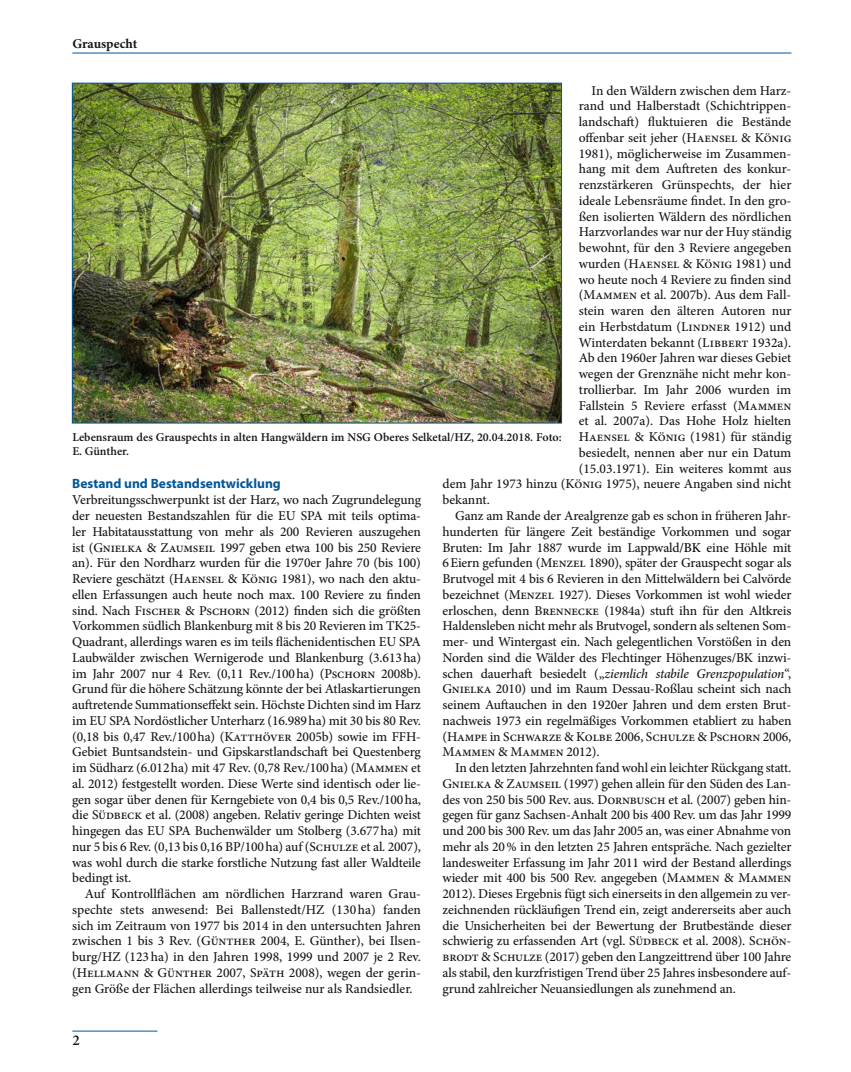
<style>
.page{position:relative;width:851px;height:1072px;background:#fff}
.page>*{position:absolute;margin:0;border:0;box-sizing:border-box;transform-origin:0 0}
.t1{font:600 15px "Minion Pro";color:#181716}
.t2{font:500 13.5px/15.8px "Minion Pro";letter-spacing:-.01em;color:#181716;text-align:justify}
.t3{font:italic 500 13.5px "Minion Pro";letter-spacing:-.015em;color:#181716}
.t4{font:700 13.5px "Myriad Pro";color:#005799}
.t5{font:700 13.5px "Minion Pro";color:#181716}
.t6{font:600 12px/14.4px "Minion Pro";color:#181716}
.s1{color:#000}
.s2{font-style:normal}
</style>
<div class="page">
<hr style="left:72px;top:53px;width:719px;height:1px;background:#005799">
<hr style="left:72px;top:1030px;width:85px;height:1px;background:#005799">
<img style="left:74px;top:85px;width:485px;height:336px">
<p class="t5" style="left:72px;top:35px;width:67px">Grauspecht</p>
<p class="t2" style="left:591px;top:82px;width:201px">In den Wäldern zwischen dem Harz-</p>
<p class="t2" style="left:578px;top:98px;width:214px">rand und Halberstadt (Schichtrippen-</p>
<p class="t2" style="left:578px;top:114px;width:214px">landschaft) fluktuieren die Bestände</p>
<p class="t2" style="left:578px;top:130px;width:214px">offenbar seit jeher (Haensel &amp; König</p>
<p class="t2" style="left:578px;top:145px;width:214px">1981), möglicherweise im Zusammen-</p>
<p class="t2" style="left:578px;top:161px;width:214px">hang mit dem Auftreten des konkur-</p>
<p class="t2" style="left:578px;top:177px;width:214px">renzstärkeren Grünspechts, der hier</p>
<p class="t2" style="left:578px;top:193px;width:214px">ideale Lebensräume findet. In den gro-</p>
<p class="t2" style="left:578px;top:208px;width:214px">ßen isolierten Wäldern des nördlichen</p>
<p class="t2" style="left:578px;top:224px;width:214px">Harzvorlandes war nur der Huy ständig</p>
<p class="t2" style="left:578px;top:240px;width:214px">bewohnt, für den 3 Reviere angegeben</p>
<p class="t2" style="left:578px;top:256px;width:214px">wurden (Haensel &amp; König 1981) und</p>
<p class="t2" style="left:578px;top:271px;width:214px">wo heute noch 4 Reviere zu finden sind</p>
<p class="t2" style="left:578px;top:287px;width:214px">(Mammen et al. 2007b). Aus dem Fall-</p>
<p class="t2" style="left:578px;top:303px;width:214px">stein waren den älteren Autoren nur</p>
<p class="t2" style="left:578px;top:319px;width:214px">ein Herbstdatum (Lindner 1912) und</p>
<p class="t2" style="left:578px;top:334px;width:214px">Winterdaten bekannt (Libbert 1932a).</p>
<p class="t2" style="left:578px;top:350px;width:214px">Ab den 1960er Jahren war dieses Gebiet</p>
<p class="t2" style="left:578px;top:366px;width:214px">wegen der Grenznähe nicht mehr kon-</p>
<p class="t2" style="left:578px;top:382px;width:214px">trollierbar. Im Jahr 2006 wurden im</p>
<p class="t2" style="left:578px;top:397px;width:214px">Fallstein 5 Reviere erfasst (Mammen</p>
<p class="t2" style="left:578px;top:413px;width:214px">et al. 2007a). Das Hohe Holz hielten</p>
<p class="t2" style="left:578px;top:429px;width:214px">Haensel &amp; König (1981) für ständig</p>
<p class="t2" style="left:578px;top:445px;width:214px">besiedelt, nennen aber nur ein Datum</p>
<p class="t2" style="left:578px;top:460px;width:214px">(15.03.1971). Ein weiteres kommt aus</p>
<p class="t2" style="left:442px;top:476px;width:350px">dem Jahr 1973 hinzu (König 1975), neuere Angaben sind nicht</p>
<p class="t2" style="left:442px;top:492px;width:49px">bekannt.</p>
<p class="t2" style="left:455px;top:508px;width:337px">Ganz am Rande der Arealgrenze gab es schon in früheren Jahr-</p>
<p class="t2" style="left:442px;top:523px;width:350px">hunderten für längere Zeit beständige Vorkommen und sogar</p>
<p class="t2" style="left:442px;top:539px;width:350px">Bruten: Im Jahr 1887 wurde im Lappwald<span class="s1">/BK</span> eine Höhle mit</p>
<p class="t2" style="left:442px;top:555px;width:350px">6Eiern gefunden (Menzel 1890), später der Grauspecht sogar als</p>
<p class="t2" style="left:442px;top:571px;width:350px">Brutvogel mit 4 bis 6 Revieren in den Mittelwäldern bei Calvörde</p>
<p class="t2" style="left:442px;top:586px;width:350px">bezeichnet (Menzel 1927). Dieses Vorkommen ist wohl wieder</p>
<p class="t2" style="left:442px;top:602px;width:350px">erloschen, denn Brennecke (1984a) stuft ihn für den Altkreis</p>
<p class="t2" style="left:442px;top:618px;width:350px">Haldensleben nicht mehr als Brutvogel, sondern als seltenen Som-</p>
<p class="t2" style="left:442px;top:634px;width:350px">mer- und Wintergast ein. Nach gelegentlichen Vorstößen in den</p>
<p class="t2" style="left:442px;top:649px;width:350px">Norden sind die Wälder des Flechtinger Höhenzuges/BK inzwi-</p>
<p class="t3" style="left:442px;top:664px;width:350px"><span class="s2">schen dauerhaft besiedelt („</span>ziemlich stabile Grenzpopulation<span class="s2">“,</span></p>
<p class="t2" style="left:442px;top:681px;width:350px">Gnielka 2010) und im Raum Dessau-Roßlau scheint sich nach</p>
<p class="t2" style="left:442px;top:697px;width:350px">seinem Auftauchen in den 1920er Jahren und dem ersten Brut-</p>
<p class="t2" style="left:442px;top:712px;width:350px">nachweis 1973 ein regelmäßiges Vorkommen etabliert zu haben</p>
<p class="t2" style="left:442px;top:728px;width:350px">(Hampe in Schwarze &amp; Kolbe 2006, Schulze &amp; Pschorn 2006,</p>
<p class="t2" style="left:442px;top:744px;width:158px">Mammen &amp; Mammen 2012).</p>
<p class="t2" style="left:455px;top:760px;width:337px">In den letzten Jahrzehnten fand wohl ein leichter Rückgang statt.</p>
<p class="t2" style="left:442px;top:775px;width:350px">Gnielka &amp; Zaumseil (1997) gehen allein für den Süden des Lan-</p>
<p class="t2" style="left:442px;top:791px;width:350px">des von 250 bis 500 Rev. aus. Dornbusch et al. (2007) geben hin-</p>
<p class="t2" style="left:442px;top:807px;width:350px">gegen für ganz Sachsen-Anhalt 200 bis 400 Rev. um das Jahr 1999</p>
<p class="t2" style="left:442px;top:823px;width:350px">und 200 bis 300 Rev. um das Jahr 2005 an, was einer Abnahme von</p>
<p class="t2" style="left:442px;top:838px;width:350px">mehr als 20% in den letzten 25 Jahren entspräche. Nach gezielter</p>
<p class="t2" style="left:442px;top:854px;width:350px">landesweiter Erfassung im Jahr 2011 wird der Bestand allerdings</p>
<p class="t2" style="left:442px;top:870px;width:350px">wieder mit 400 bis 500 Rev. angegeben (Mammen &amp; Mammen</p>
<p class="t2" style="left:442px;top:886px;width:350px">2012). Dieses Ergebnis fügt sich einerseits in den allgemein zu ver-</p>
<p class="t2" style="left:442px;top:901px;width:350px">zeichnenden rückläufigen Trend ein, zeigt andererseits aber auch</p>
<p class="t2" style="left:442px;top:917px;width:350px">die Unsicherheiten bei der Bewertung der Brutbestände dieser</p>
<p class="t2" style="left:442px;top:933px;width:350px">schwierig zu erfassenden Art (vgl. Südbeck et al. 2008). Schön-</p>
<p class="t2" style="left:442px;top:949px;width:350px">brodt &amp; Schulze (2017) geben den Langzeittrend über 100 Jahre</p>
<p class="t2" style="left:442px;top:964px;width:350px">als stabil, den kurzfristigen Trend über 25 Jahres insbesondere auf-</p>
<p class="t2" style="left:442px;top:980px;width:295px">grund zahlreicher Neuansiedlungen als zunehmend an.</p>
<p class="t6" style="left:72px;top:429px;width:490px">Lebensraum des Grauspechts in alten Hangwäldern im NSG Oberes Selketal/HZ, 20.04.2018. Foto:<br>E. Günther.</p>
<p class="t4" style="left:72px;top:475px;width:210px">Bestand und Bestandsentwicklung</p>
<p class="t2" style="left:72px;top:492px;width:350px">Verbreitungsschwerpunkt ist der Harz, wo nach Zugrundelegung der neuesten Bestandszahlen für die EU SPA mit teils optima&shy;ler Habitatausstattung von mehr als 200 Revieren auszugehen ist (Gnielka &amp; Zaumseil 1997 geben etwa 100 bis 250 Reviere an). Für den Nordharz wurden für die 1970er Jahre 70 (bis 100)<br>Reviere geschätzt (Haensel &amp; König 1981), wo nach den aktu&shy;ellen Erfassungen auch heute noch max. 100 Reviere zu finden sind. Nach Fischer &amp; Pschorn (2012) finden sich die größten Vorkommen südlich Blankenburg mit 8 bis 20 Revieren im TK25- Quadrant, allerdings waren es im teils flächenidentischen EU SPA Laubwälder zwischen Wernigerode und Blankenburg (3.613ha) im Jahr 2007 nur 4 Rev. (0,11 Rev./100ha) (Pschorn 2008b).<br>Grund für die höhere Schätzung könnte der bei Atlaskartierungen auftretende Summationseffekt sein. Höchste Dichten sind im Harz im EU SPA Nordöstlicher Unterharz (16.989ha) mit 30 bis 80 Rev. (0,18 bis 0,47 Rev./100ha) (Katthöver 2005b) sowie im FFH-Gebiet Buntsandstein- und Gipskarstlandschaft bei Questenberg im Südharz (6.012ha) mit 47 Rev. (0,78 Rev./100ha) (Mammen et al. 2012) festgestellt worden. Diese Werte sind identisch oder lie&shy;gen sogar über denen für Kerngebiete von 0,4 bis 0,5 Rev./100ha, die Südbeck et al. (2008) angeben. Relativ geringe Dichten weist hingegen das EU SPA Buchenwälder um Stolberg (3.677ha) mit nur 5 bis 6 Rev. (0,13 bis 0,16 BP/100ha) auf (Schulze et al. 2007), was wohl durch die starke forstliche Nutzung fast aller Waldteile bedingt ist.</p>
<p class="t2" style="left:72px;top:886px;width:350px;text-indent:13px">Auf Kontrollflächen am nördlichen Harzrand waren Grau&shy;spechte stets anwesend: Bei Ballenstedt/HZ (130ha) fanden sich im Zeitraum von 1977 bis 2014 in den untersuchten Jahren zwischen 1 bis 3 Rev. (Günther 2004, E. Günther), bei Ilsen&shy;burg/HZ (123ha) in den Jahren 1998, 1999 und 2007 je 2 Rev. (Hellmann &amp; Günther 2007, Späth 2008), wegen der gerin&shy;gen Größe der Flächen allerdings teilweise nur als Randsiedler.</p>
<p class="t1" style="left:72px;top:1029px;width:9px">2</p>
</div>
